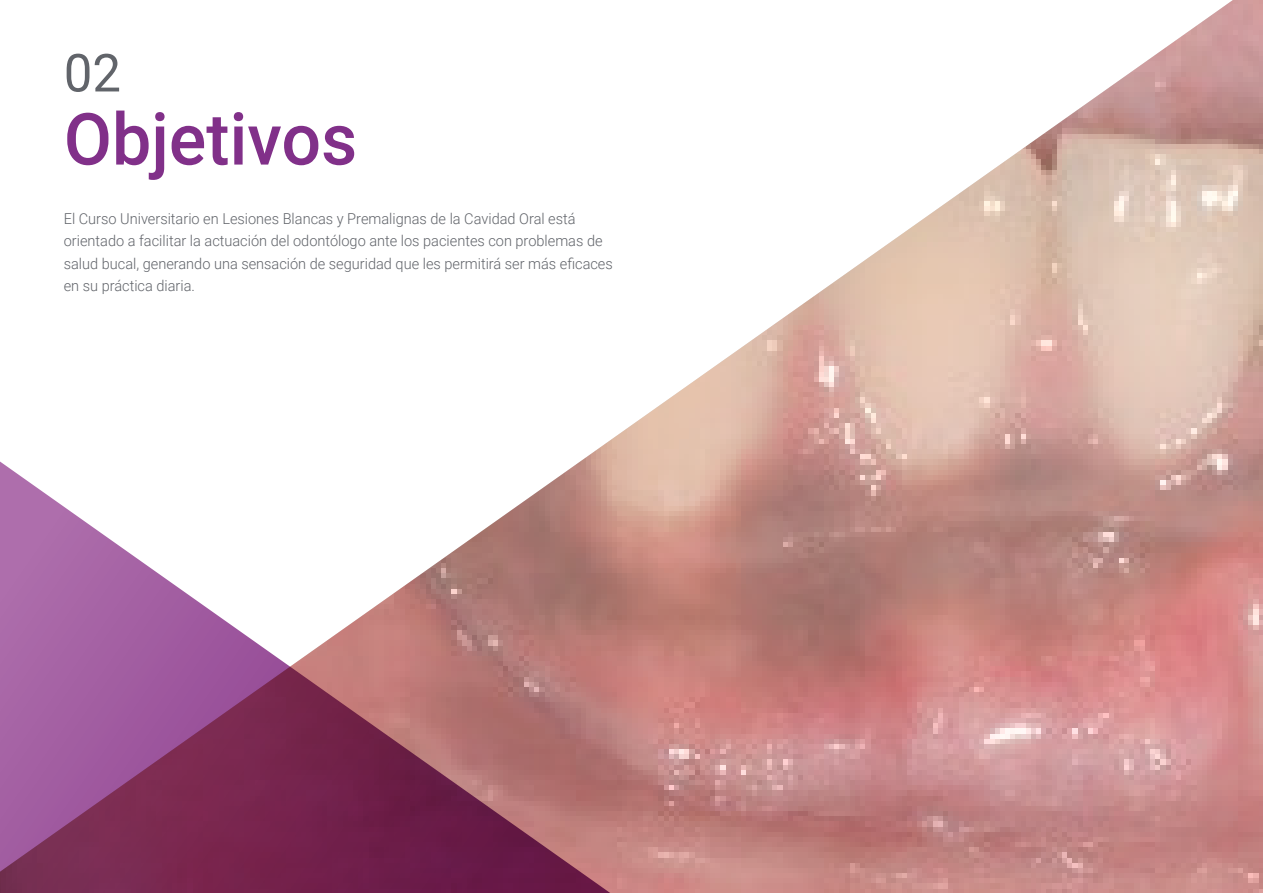
<style>
.page{position:relative;width:1263px;height:893px;background:#fff}
.page>*{position:absolute;margin:0;border:0;box-sizing:border-box;transform-origin:0 0}
.t1{font:500 72px "Roboto";color:#813089}
.t2{font:52.5px "Roboto";color:#61646a}
.t3{font:300 15px/22.5px "Roboto";color:#61646a}
</style>
<div class="page">
<img style="left:602px;top:0;width:661px;height:893px">
<svg style="left:0;top:446px;width:640px;height:447px"></svg>
<h2 class="t2" style="left:64px;top:36px;width:59px">02</h2>
<h1 class="t1" style="left:64px;top:89px;width:295px">Objetivos</h1>
<p class="t3" style="left:64px;top:207px;width:550px">El Curso Universitario en Lesiones Blancas y Premalignas de la Cavidad Oral está orientado a facilitar la actuación del odontólogo ante los pacientes con problemas de salud bucal, generando una sensación de seguridad que les permitirá ser más eficaces en su práctica diaria.</p>
</div>
